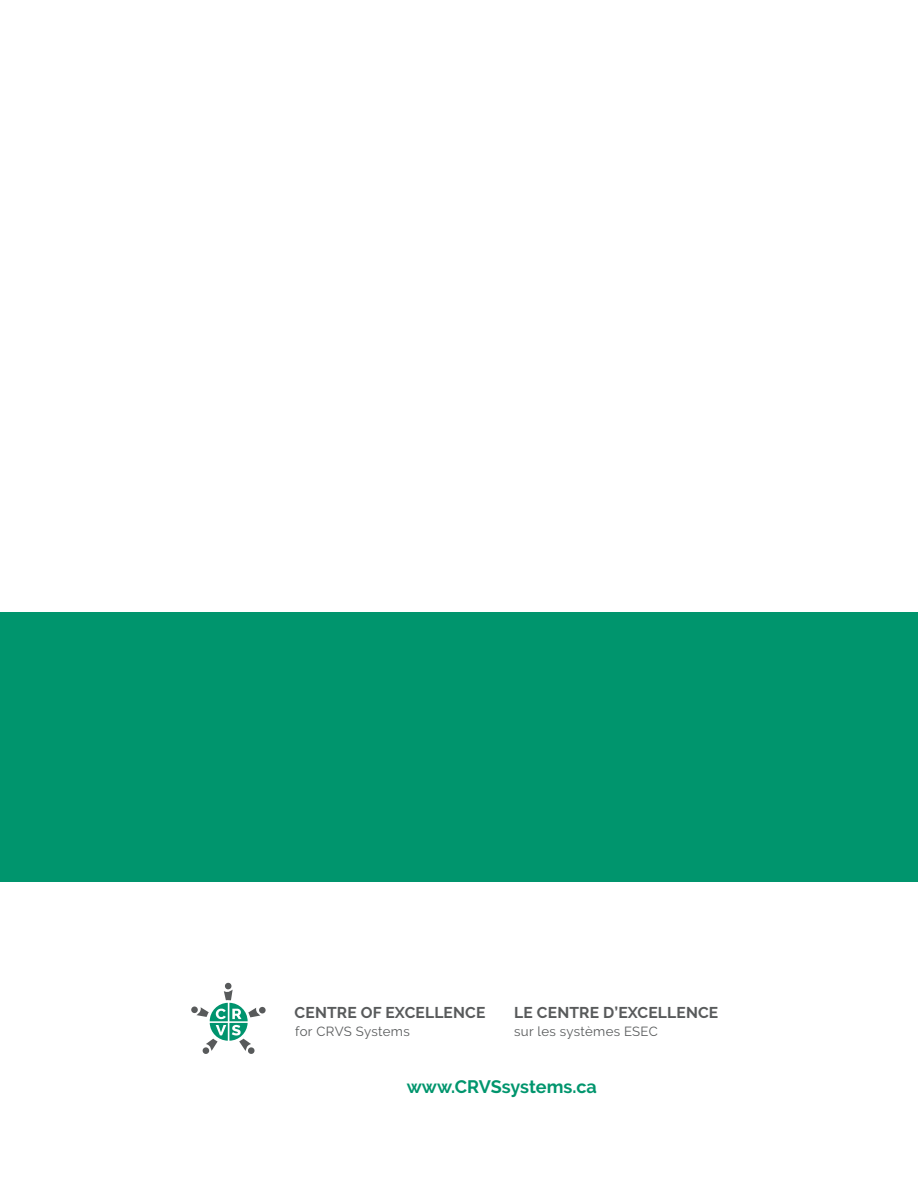
<style>
.page{position:relative;width:918px;height:1188px;background:#fff}
.page>*{position:absolute;margin:0;border:0;box-sizing:border-box;transform-origin:0 0}
.H3_black{font:700 18px "Raleway";color:#00956d}
.t1{font:700 15.6px "Raleway";letter-spacing:.01em;color:#585a5b}
.t2{font:13.2px "Raleway";letter-spacing:.02em;color:#585a5b}
</style>
<div class="page">
<div style="left:259px;top:1007px;width:7px;height:7px;background:#585a5b;border-radius:50%"></div>
<div style="left:191px;top:1006px;width:7px;height:7px;background:#585a5b;border-radius:50%"></div>
<svg style="left:196px;top:983px;width:65px;height:71px"></svg>
<div style="left:0;top:612px;width:918px;height:270px;background:#00956d"></div>
<p class="t1" style="left:295px;top:1004px;width:192px">CENTRE OF EXCELLENCE</p>
<p class="t2" style="left:295px;top:1024px;width:116px">for CRVS Systems</p>
<p class="t1" style="left:514px;top:1004px;width:206px">LE CENTRE D’EXCELLENCE</p>
<p class="t2" style="left:514px;top:1024px;width:145px">sur les systèmes ESEC</p>
<p class="H3_black" style="left:407px;top:1077px;width:192px">www.CRVSsystems.ca</p>
</div>
